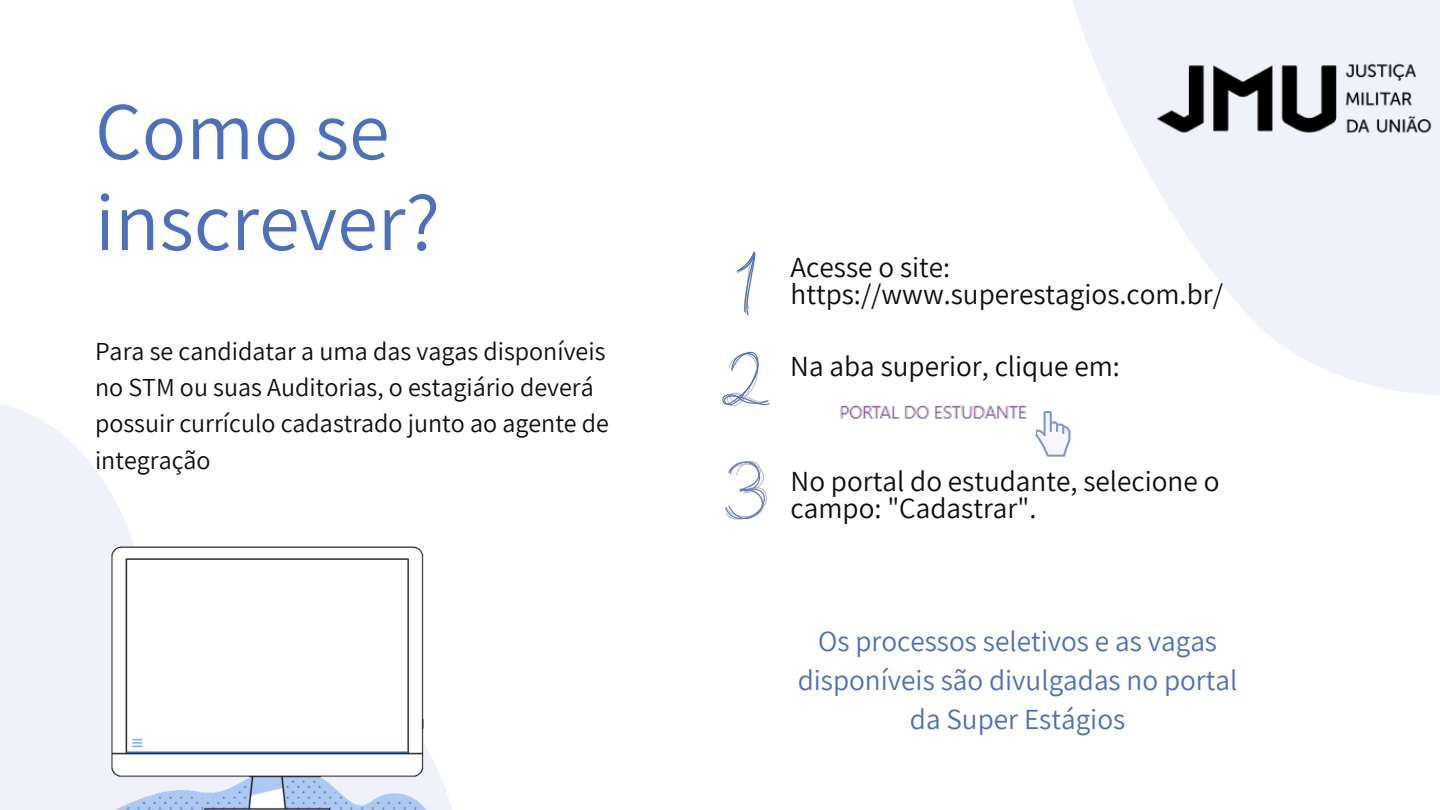
<style>
.page{position:relative;width:1440px;height:810px;background:#fff}
.page>*{position:absolute;margin:0;border:0;box-sizing:border-box;transform-origin:0 0}
.t1{font:82.2px/90.9px "Assistant";color:#4c6fbf}
.t2{font:29.2px/27px "Assistant";color:#0f0e0c}
.t3{font:29.2px/39.2px "Assistant";color:#4c6fbf;text-align:center}
.t4{font:26px/36.1px "Assistant";color:#0f0e0c}
</style>
<div class="page">
<svg style="left:0;top:404px;width:112px;height:406px;fill:#eff2f9"></svg>
<img style="left:81px;top:495px;width:371px;height:315px">
<svg style="left:1070px;top:0;width:370px;height:441px"></svg>
<svg style="left:737px;top:251px;width:18px;height:64px"></svg>
<svg style="left:722px;top:352px;width:48px;height:54px"></svg>
<svg style="left:1035px;top:411px;width:35px;height:46px"></svg>
<svg style="left:725px;top:461px;width:42px;height:59px"></svg>
<img style="left:1148px;top:0;width:292px;height:196px">
<img style="left:840px;top:405px;width:187px;height:14px">
<h1 class="t1" style="left:95px;top:84px;width:347px">Como se inscrever?</h1>
<p class="t4" style="left:95px;top:333px;width:516px">Para se candidatar a uma das vagas disponíveis no STM ou suas Auditorias, o estagiário deverá possuir currículo cadastrado junto ao agente de integração</p>
<p class="t2" style="left:791px;top:253px;width:434px">Acesse o site: https://www.superestagios.com.br/</p>
<p class="t2" style="left:790px;top:352px;width:331px">Na aba superior, clique em:</p>
<p class="t2" style="left:791px;top:466px;width:430px">No portal do estudante, selecione o campo: "Cadastrar".</p>
<p class="t3" style="left:798px;top:621px;width:441px">Os processos seletivos e as vagas disponíveis são divulgadas no portal da Super Estágios</p>
</div>
